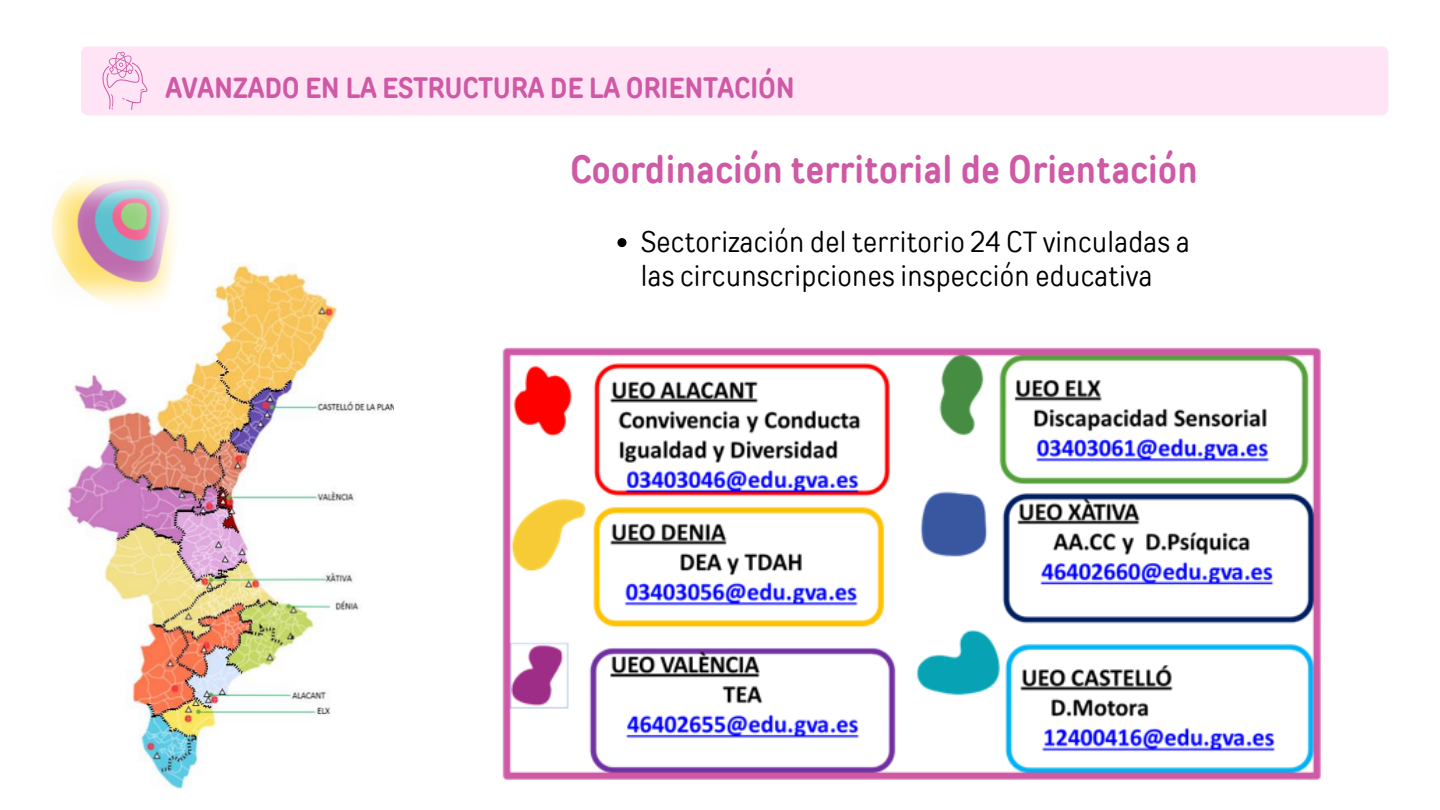
<style>
.page{position:relative;width:1440px;height:810px;background:#fff}
.page>*{position:absolute;margin:0;border:0;box-sizing:border-box;transform-origin:0 0}
.t1{font:700 38.5px "TT Rounds Condensed";letter-spacing:.01em;color:#cf59a5}
.t2{font:29px/34.5px "TT Rounds Condensed";letter-spacing:.01em;color:#000}
.t3{font:700 28.9px "TT Rounds Condensed";letter-spacing:-.005em;color:#cf59a5}
</style>
<div class="page">
<img style="left:67px;top:263px;width:327px;height:526px">
<img style="left:51px;top:176px;width:132px;height:140px">
<div style="left:81px;top:46px;width:1307px;height:69px;background:#ffe4f6;border-radius:7px"></div>
<svg style="left:102px;top:52px;width:45px;height:58px"></svg>
<img style="left:502px;top:347px;width:819px;height:433px">
<svg style="left:617px;top:238px;width:9px;height:9px"></svg>
<p class="t3" style="left:165px;top:71px;width:631px">AVANZADO EN LA ESTRUCTURA DE LA ORIENTACIÓN</p>
<p class="t1" style="left:570px;top:146px;width:629px">Coordinación territorial de Orientación</p>
<p class="t2" style="left:641px;top:224px;width:550px">Sectorización del territorio 24 CT vinculadas a las circunscripciones inspección educativa</p>
</div>
